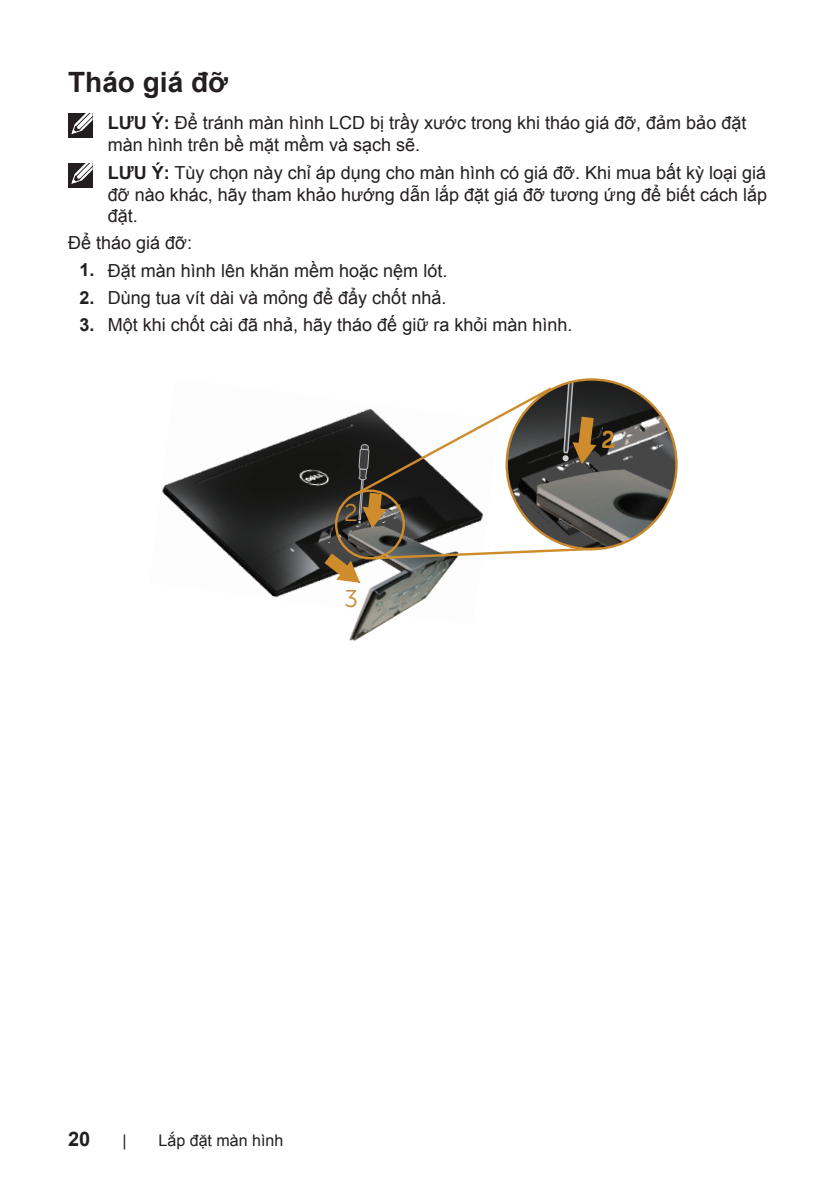
<style>
.page{position:relative;width:840px;height:1191px;background:#fff}
.page>*{position:absolute;margin:0;border:0;box-sizing:border-box;transform-origin:0 0}
.Head_2{font:700 28px "Arial";color:#231f20}
.t1{font:24.2px "Museo Sans For Dell 300";color:#c78830}
.t2{font:24.2px "Museo For Dell 700";color:#c78830}
.t3{font:700 20px "Arial";color:#231f20}
.text{font:18px/21.6px "Arial";color:#231f20}
.t4{font:16px "Arial";color:#231f20}
.s1{font-weight:700}
</style>
<div class="page">
<div style="left:68px;top:113px;width:24px;height:24px;background:#231f20"></div>
<svg style="left:71px;top:113px;width:22px;height:22px"></svg>
<div style="left:68px;top:163px;width:24px;height:24px;background:#231f20"></div>
<svg style="left:71px;top:163px;width:22px;height:22px"></svg>
<img style="left:162px;top:415px;width:189px;height:183px">
<svg style="left:351px;top:387px;width:203px;height:137px"></svg>
<img style="left:301px;top:491px;width:173px;height:150px">
<div style="left:335px;top:489px;width:69px;height:70px;border:2px solid #cf8c2d;border-radius:50%"></div>
<img style="left:506px;top:379px;width:170px;height:170px;border-radius:85px">
<img style="left:512px;top:417px;width:164px;height:132px">
<svg style="left:562px;top:379px;width:39px;height:85px;background:#564a37"></svg>
<svg style="left:370px;top:546px;width:233px;height:15px"></svg>
<p class="Head_2" style="left:68px;top:64px;width:160px">Tháo giá đỡ</p>
<p class="text" style="left:108px;top:112px;width:639px"><span class="s1">LƯU Ý:</span> Để tránh màn hình LCD bị trầy xước trong khi tháo giá đỡ, đảm bảo đặt màn hình trên bề mặt mềm và sạch sẽ .</p>
<p class="text" style="left:108px;top:162px;width:660px;text-align:justify"><span class="s1">LƯU Ý:</span> Tùy chọn này chỉ áp dụng cho màn hình có giá đỡ. Khi mua bất kỳ loại giá đỡ nào khác, hãy tham khảo hướng dẫn lắp đặt giá đỡ tương ứng để biết cách lắp đặt.</p>
<p class="text" style="left:68px;top:232px;width:125px">Để tháo giá đỡ:</p>
<p class="text" style="left:79px;top:260px;width:369px"><span class="s1">1.</span> Đặt màn hình lên khăn mềm hoặc nệm lót.</p>
<p class="text" style="left:79px;top:287px;width:368px"><span class="s1">2.</span> Dùng tua vít dài và mỏng để đẩy chốt nhả.</p>
<p class="text" style="left:79px;top:314px;width:494px"><span class="s1">3.</span> Một khi chốt cài đã nhả, hãy tháo đế giữ ra khỏi màn hình.</p>
<p class="t1" style="left:344px;top:500px;width:15px">2</p>
<p class="t1" style="left:344px;top:585px;width:15px">3</p>
<p class="t3" style="left:68px;top:1125px;width:24px">20</p>
<p class="t4" style="left:122px;top:1129px;width:6px">|</p>
<p class="t4" style="left:158px;top:1129px;width:126px">Lắp đặt màn hình</p>
<p class="t2" style="left:601px;top:426px;width:16px">2</p>
</div>
